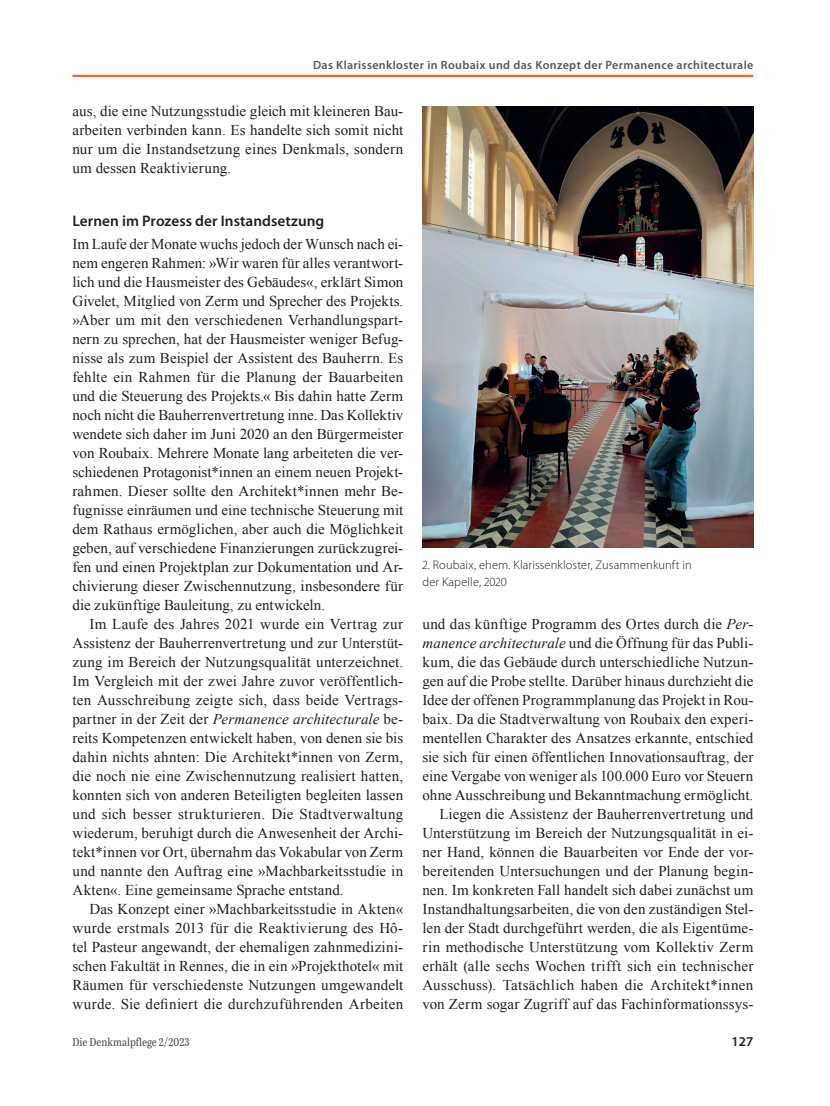
<style>
.page{position:relative;width:830px;height:1106px;background:#fff}
.page>*{position:absolute;margin:0;border:0;box-sizing:border-box;transform-origin:0 0}
.DD_Zwischenüberschrift{font:600 15.3px "Myriad Pro";color:#231f20}
.DD_Fließtext{font:15px/19px "Times New Roman";letter-spacing:.01em;color:#231f20;text-align:justify}
.DD_Kapitelanfang_-5{font:15px/18.9px "Times New Roman";letter-spacing:.01em;color:#231f20;text-align:justify}
.t1{font:600 13.5px "Myriad Pro";color:#231f20}
.DD_Bildlegenden{font:300 12.45px/16.5px "Myriad Pro";letter-spacing:.01em;color:#231f20}
.t2{font:600 12px "Myriad Pro";letter-spacing:.03em;color:#57585a}
.t3{font:11.25px "Abril Titling Cnd";color:#57585a}
.s1{font-style:italic}
</style>
<div class="page">
<hr style="left:72px;top:75px;width:681px;height:2px;background:#f26640">
<img style="left:422px;top:106px;width:331px;height:441px">
<p class="t2" style="left:313px;top:58px;width:441px">Das Klarissenkloster in Roubaix und das Konzept der Permanence architecturale</p>
<p class="DD_Fließtext" style="left:72px;top:101px;width:332px">aus, die eine Nutzungsstudie gleich mit kleineren Bau&shy;arbeiten verbinden kann. Es handelte sich somit nicht nur um die Instandsetzung eines Denkmals, sondern um dessen Reaktivierung.</p>
<p class="DD_Zwischenüberschrift" style="left:72px;top:211px;width:253px">Lernen im Prozess der Instandsetzung</p>
<p class="DD_Kapitelanfang_-5" style="left:72px;top:234px;width:332px">Im Laufe der Monate wuchs jedoch der Wunsch nach ei&shy;nem engeren Rahmen: »Wir waren für alles verantwort&shy;lich und die Hausmeister des Gebäudes«, erklärt Simon Givelet, Mitglied von Zerm und Sprecher des Projekts. »Aber um mit den verschiedenen Verhandlungspart&shy;nern zu sprechen, hat der Hausmeister weniger Befug&shy;nisse als zum Beispiel der Assistent des Bauherrn. Es fehlte ein Rahmen für die Planung der Bauarbeiten und die Steuerung des Projekts.« Bis dahin hatte Zerm noch nicht die Bauherrenvertretung inne. Das Kollektiv wendete sich daher im Juni 2020 an den Bürgermeister von Roubaix. Mehrere Monate lang arbeiteten die ver&shy;schiedenen Protagonist*innen an einem neuen Projekt&shy;rahmen. Dieser sollte den Architekt*innen mehr Be&shy;fugnisse einräumen und eine technische Steuerung mit dem Rathaus ermöglichen, aber auch die Möglichkeit geben, auf verschiedene Finanzierungen zurückzugrei&shy;fen und einen Projektplan zur Dokumentation und Ar&shy;chivierung dieser Zwischennutzung, insbesondere für die zukünftige Bauleitung, zu entwickeln.</p>
<p class="DD_Fließtext" style="left:72px;top:614px;width:332px;text-indent:17px">Im Laufe des Jahres 2021 wurde ein Vertrag zur Assistenz der Bauherrenvertretung und zur Unterstüt&shy;zung im Bereich der Nutzungsqualität unterzeichnet.<br>Im Vergleich mit der zwei Jahre zuvor veröffentlich&shy;ten Ausschreibung zeigte sich, dass beide Vertrags&shy;partner in der Zeit der <span class="s1">Permanence architecturale</span> be&shy;reits Kompetenzen entwickelt haben, von denen sie bis dahin nichts ahnten: Die Architekt*innen von Zerm, die noch nie eine Zwischennutzung realisiert hatten, konnten sich von anderen Beteiligten begleiten lassen und sich besser strukturieren. Die Stadtverwaltung wiederum, beruhigt durch die Anwesenheit der Archi&shy;tekt*innen vor Ort, übernahm das Vokabular von Zerm und nannte den Auftrag eine »Machbarkeitsstudie in Akten«. Eine gemeinsame Sprache entstand.</p>
<p class="DD_Fließtext" style="left:72px;top:898px;width:332px;text-indent:17px">Das Konzept einer »Machbarkeitsstudie in Akten« wurde erstmals 2013 für die Reaktivierung des Hô&shy;tel Pasteur angewandt, der ehemaligen zahnmedizini&shy;schen Fakultät in Rennes, die in ein »Projekthotel« mit Räumen für verschiedenste Nutzungen umgewandelt wurde. Sie definiert die durchzuführenden Arbeiten</p>
<p class="DD_Bildlegenden" style="left:422px;top:557px;width:271px">2. Roubaix, ehem. Klarissenkloster, Zusammenkunft in der Kapelle, 2020</p>
<p class="DD_Fließtext" style="left:422px;top:614px;width:332px">und das künftige Programm des Ortes durch die <span class="s1">Per&shy;manence architecturale</span> und die Öffnung für das Publi&shy;kum, die das Gebäude durch unterschiedliche Nutzun&shy;gen auf die Probe stellte. Darüber hinaus durchzieht die Idee der offenen Programmplanung das Projekt in Rou&shy;baix. Da die Stadtverwaltung von Roubaix den experi&shy;mentellen Charakter des Ansatzes erkannte, entschied sie sich für einen öffentlichen Innovationsauftrag, der eine Vergabe von weniger als 100.000 Euro vor Steuern ohne Ausschreibung und Bekanntmachung ermöglicht.</p>
<p class="DD_Fließtext" style="left:422px;top:804px;width:332px;text-indent:17px">Liegen die Assistenz der Bauherrenvertretung und Unterstützung im Bereich der Nutzungsqualität in ei&shy;ner Hand, können die Bauarbeiten vor Ende der vor&shy;bereitenden Untersuchungen und der Planung begin&shy;nen. Im konkreten Fall handelt sich dabei zunächst um Instandhaltungsarbeiten, die von den zuständigen Stel&shy;len der Stadt durchgeführt werden, die als Eigentüme&shy;rin methodische Unterstützung vom Kollektiv Zerm erhält (alle sechs Wochen trifft sich ein technischer Ausschuss). Tatsächlich haben die Architekt*innen von Zerm sogar Zugriff auf das Fachinformationssys-</p>
<p class="t3" style="left:72px;top:1034px;width:119px">Die Denkmalpflege 2/2023</p>
<p class="t1" style="left:731px;top:1033px;width:23px">127</p>
</div>
